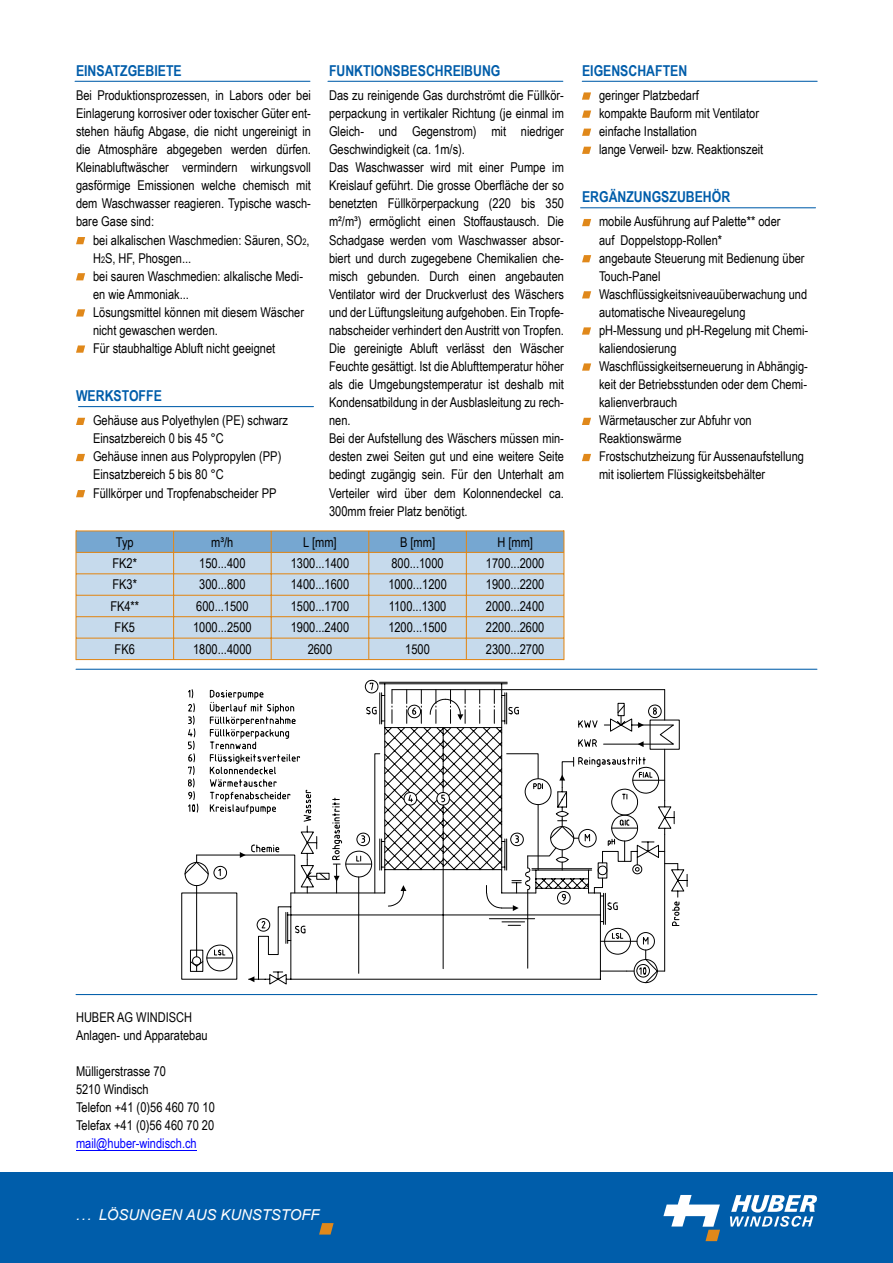
<style>
.page{position:relative;width:893px;height:1263px;background:#fff}
.page>*{position:absolute;margin:0;border:0;box-sizing:border-box;transform-origin:0 0}
.t1{font:700 15px "Arial Narrow";color:#005daa}
.t2{font:italic 15px "Arial";letter-spacing:-.005em;color:#fff}
.t3{font:13.5px/18px "Arial Narrow";color:#000}
.t4{font:13.5px "Arial Narrow";color:#00f}
.s1{font-size:9px}
</style>
<div class="page">
<div style="left:0;top:1172px;width:893px;height:91px;background:#005daa"></div>
<svg style="left:319px;top:1223px;width:15px;height:11px"></svg>
<svg style="left:730px;top:1195px;width:87px;height:32px"></svg>
<svg style="left:663px;top:1195px;width:57px;height:46px"></svg>
<hr style="left:76px;top:1149px;width:121px;height:1px;background:#00f">
<hr style="left:76px;top:994px;width:741px;height:1px;background:#005daa">
<hr style="left:75px;top:81px;width:235px;height:1px;background:#005daa">
<hr style="left:79px;top:406px;width:234px;height:1px;background:#005daa">
<svg style="left:76px;top:454px;width:9px;height:7px"></svg>
<svg style="left:76px;top:490px;width:9px;height:7px"></svg>
<svg style="left:76px;top:237px;width:9px;height:7px"></svg>
<svg style="left:76px;top:273px;width:9px;height:7px"></svg>
<svg style="left:76px;top:309px;width:9px;height:8px"></svg>
<svg style="left:76px;top:418px;width:9px;height:7px"></svg>
<svg style="left:76px;top:345px;width:9px;height:8px"></svg>
<hr style="left:328px;top:81px;width:235px;height:1px;background:#005daa">
<hr style="left:582px;top:81px;width:235px;height:1px;background:#005daa">
<hr style="left:581px;top:207px;width:234px;height:1px;background:#005daa">
<svg style="left:582px;top:219px;width:9px;height:7px"></svg>
<svg style="left:582px;top:327px;width:9px;height:8px"></svg>
<svg style="left:582px;top:418px;width:9px;height:7px"></svg>
<svg style="left:582px;top:454px;width:9px;height:7px"></svg>
<svg style="left:582px;top:92px;width:9px;height:8px"></svg>
<svg style="left:582px;top:111px;width:9px;height:7px"></svg>
<svg style="left:582px;top:129px;width:9px;height:7px"></svg>
<svg style="left:582px;top:147px;width:9px;height:7px"></svg>
<svg style="left:582px;top:255px;width:9px;height:7px"></svg>
<svg style="left:582px;top:291px;width:9px;height:7px"></svg>
<svg style="left:582px;top:363px;width:9px;height:8px"></svg>
<hr style="left:76px;top:669px;width:741px;height:1px;background:#005daa">
<div style="left:76px;top:531px;width:488px;height:128px;background:#c6daec"></div>
<div style="left:76px;top:531px;width:488px;height:21px;background:#76a7d1"></div>
<hr style="left:75px;top:530px;width:2px;height:130px;background:#e0881a">
<hr style="left:563px;top:530px;width:1px;height:130px;background:#e0881a">
<hr style="left:173px;top:531px;width:1px;height:128px;background:#e0881a">
<hr style="left:271px;top:531px;width:1px;height:128px;background:#e0881a">
<hr style="left:368px;top:531px;width:1px;height:128px;background:#e0881a">
<hr style="left:466px;top:531px;width:1px;height:128px;background:#e0881a">
<hr style="left:76px;top:530px;width:488px;height:1px;background:#e0881a">
<hr style="left:76px;top:552px;width:488px;height:1px;background:#e0881a">
<hr style="left:76px;top:573px;width:488px;height:1px;background:#e0881a">
<hr style="left:76px;top:595px;width:488px;height:1px;background:#e0881a">
<hr style="left:76px;top:616px;width:488px;height:1px;background:#e0881a">
<hr style="left:76px;top:638px;width:488px;height:1px;background:#e0881a">
<hr style="left:76px;top:659px;width:488px;height:1px;background:#e0881a">
<svg style="left:184px;top:680px;width:503px;height:303px"></svg>
<p class="t1" style="left:76px;top:65px;width:107px">EINSATZGEBIETE</p>
<p class="t3" style="left:76px;top:87px;width:236px;text-align:justify">Bei Produktionsprozessen, in Labors oder bei Einlagerung korrosiver oder toxischer Güter ent&shy;stehen häufig Abgase, die nicht ungereinigt in die Atmosphäre abgegeben werden dürfen.<br>Kleinabluftwäscher vermindern wirkungsvoll gasförmige Emissionen welche chemisch mit dem Waschwasser reagieren. Typische wasch&shy;bare Gase sind:</p>
<p class="t3" style="left:93px;top:232px;width:218px">bei alkalischen Waschmedien: Säuren, SO<span class="s1">2</span>, H<span class="s1">2</span>S, HF, Phosgen...<br>bei sauren Waschmedien: alkalische Medi&shy;en wie Ammoniak...<br>Lösungsmittel können mit diesem Wäscher nicht gewaschen werden.<br>Für staubhaltige Abluft nicht geeignet</p>
<p class="t1" style="left:76px;top:390px;width:87px">WERKSTOFFE</p>
<p class="t3" style="left:93px;top:413px;width:197px">Gehäuse aus Polyethylen (PE) schwarz<br>Einsatzbereich 0 bis 45 °C<br>Gehäuse innen aus Polypropylen (PP)<br>Einsatzbereich 5 bis 80 °C<br>Füllkörper und Tropfenabscheider PP</p>
<p class="t1" style="left:329px;top:65px;width:173px">FUNKTIONSBESCHREIBUNG</p>
<p class="t3" style="left:329px;top:87px;width:236px">Das zu reinigende Gas durchströmt die Füllkör&shy;perpackung in vertikaler Richtung (je einmal im Gleich- und Gegenstrom) mit niedriger Geschwindigkeit (ca. 1m/s).<br>Das Waschwasser wird mit einer Pumpe im Kreislauf geführt. Die grosse Oberfläche der so benetzten Füllkörperpackung (220 bis 350 m²/m³) ermöglicht einen Stoffaustausch. Die Schadgase werden vom Waschwasser absor&shy;biert und durch zugegebene Chemikalien che&shy;misch gebunden. Durch einen angebauten Ventilator wird der Druckverlust des Wäschers und der Lüftungsleitung aufgehoben. Ein Tropfe&shy;nabscheider verhindert den Austritt von Tropfen.<br>Die gereinigte Abluft verlässt den Wäscher Feuchte gesättigt. Ist die Ablufttemperatur höher als die Umgebungstemperatur ist deshalb mit Kondensatbildung in der Ausblasleitung zu rech&shy;nen.<br>Bei der Aufstellung des Wäschers müssen min&shy;desten zwei Seiten gut und eine weitere Seite bedingt zugängig sein. Für den Unterhalt am Verteiler wird über dem Kolonnendeckel ca.<br>300mm freier Platz benötigt.</p>
<p class="t3" style="left:116px;top:534px;width:19px">Typ</p>
<p class="t3" style="left:211px;top:534px;width:24px">m³/h</p>
<p class="t3" style="left:303px;top:534px;width:35px">L [mm]</p>
<p class="t3" style="left:400px;top:534px;width:37px">B [mm]</p>
<p class="t3" style="left:497px;top:534px;width:37px">H [mm]</p>
<p class="t3" style="left:112px;top:555px;width:26px">FK2*</p>
<p class="t3" style="left:199px;top:555px;width:48px">150...400</p>
<p class="t3" style="left:291px;top:555px;width:60px">1300...1400</p>
<p class="t3" style="left:391px;top:555px;width:54px">800...1000</p>
<p class="t3" style="left:486px;top:555px;width:60px">1700...2000</p>
<p class="t3" style="left:112px;top:577px;width:26px">FK3*</p>
<p class="t3" style="left:199px;top:577px;width:48px">300...800</p>
<p class="t3" style="left:291px;top:577px;width:60px">1400...1600</p>
<p class="t3" style="left:388px;top:577px;width:60px">1000...1200</p>
<p class="t3" style="left:486px;top:577px;width:60px">1900...2200</p>
<p class="t3" style="left:110px;top:598px;width:30px">FK4**</p>
<p class="t3" style="left:196px;top:598px;width:54px">600...1500</p>
<p class="t3" style="left:291px;top:598px;width:60px">1500...1700</p>
<p class="t3" style="left:389px;top:598px;width:59px">1100...1300</p>
<p class="t3" style="left:486px;top:598px;width:60px">2000...2400</p>
<p class="t3" style="left:115px;top:620px;width:22px">FK5</p>
<p class="t3" style="left:193px;top:620px;width:60px">1000...2500</p>
<p class="t3" style="left:291px;top:620px;width:60px">1900...2400</p>
<p class="t3" style="left:388px;top:620px;width:60px">1200...1500</p>
<p class="t3" style="left:486px;top:620px;width:60px">2200...2600</p>
<p class="t3" style="left:115px;top:641px;width:22px">FK6</p>
<p class="t3" style="left:193px;top:641px;width:60px">1800...4000</p>
<p class="t3" style="left:308px;top:641px;width:26px">2600</p>
<p class="t3" style="left:405px;top:641px;width:26px">1500</p>
<p class="t3" style="left:486px;top:641px;width:60px">2300...2700</p>
<p class="t1" style="left:582px;top:65px;width:107px">EIGENSCHAFTEN</p>
<p class="t3" style="left:599px;top:87px;width:166px">geringer Platzbedarf<br>kompakte Bauform mit Ventilator einfache Installation<br>lange Verweil- bzw. Reaktionszeit</p>
<p class="t1" style="left:582px;top:191px;width:150px">ERGÄNZUNGSZUBEHÖR</p>
<p class="t3" style="left:599px;top:214px;width:211px">mobile Ausführung auf Palette** oder<br>auf Doppelstopp-Rollen*<br>angebaute Steuerung mit Bedienung über<br>Touch-Panel<br>Waschflüssigkeitsniveauüberwachung und automatische Niveauregelung pH-Messung und pH-Regelung mit Chemi&shy;kaliendosierung<br>Waschflüssigkeitserneuerung in Abhängig&shy;keit der Betriebsstunden oder dem Chemi&shy;kalienverbrauch<br>Wärmetauscher zur Abfuhr von<br>Reaktionswärme<br>Frostschutzheizung für Aussenaufstellung mit isoliertem Flüssigkeitsbehälter</p>
<p class="t3" style="left:76px;top:1009px;width:133px">HUBER AG WINDISCH<br>Anlagen- und Apparatebau</p>
<p class="t3" style="left:76px;top:1063px;width:140px">Mülligerstrasse 70<br>5210 Windisch<br>Telefon +41 (0)56 460 70 10<br>Telefax +41 (0)56 460 70 20</p>
<p class="t4" style="left:76px;top:1138px;width:122px">mail@huber-windisch.ch</p>
<p class="t2" style="left:76px;top:1209px;width:245px">... LÖSUNGEN AUS KUNSTSTOFF</p>
</div>
